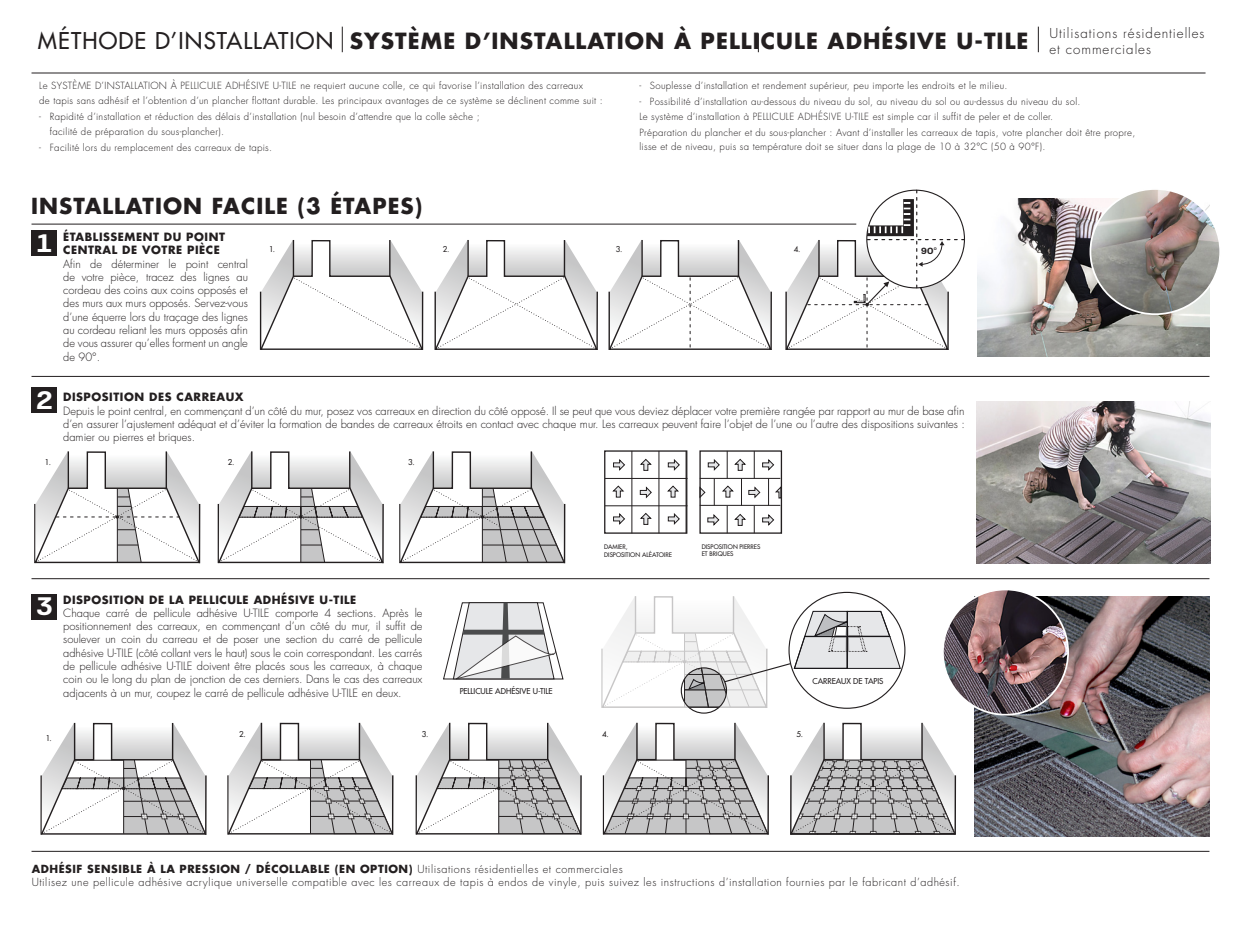
<style>
.page{position:relative;width:1241px;height:926px;background:#fff}
.page>*{position:absolute;margin:0;border:0;box-sizing:border-box;transform-origin:0 0}
.t1{font:700 27.21px "PF Encore Sans Pro";color:#fff}
.Texte{font:700 21.7px "Futura";letter-spacing:.05em;color:#231f20}
.Texte-2{font:700 21.53px "Futura";letter-spacing:.05em;color:#231f20}
.Texte-3{font:300 13.3px "Futura";letter-spacing:.07em;color:#231f20}
.Texte-4{font:300 11.11px/13.3px "Futura";color:#231f20;text-align:justify}
.Texte-5{font:700 11.11px/13.3px "Futura";letter-spacing:.05em;color:#231f20}
.Texte-6{font:300 10.85px "Futura";letter-spacing:.05em;color:#231f20}
.Texte-7{font:700 10.85px "Futura";letter-spacing:.05em;color:#231f20}
.Texte-8{font:300 9.62px/14px "Futura";letter-spacing:.03em;color:#231f20}
.t2{font:700 9.62px "PF Encore Sans Pro";color:#231f20}
.titre_tableau{font:7.88px "Futura";letter-spacing:-.005em;color:#231f20}
.titre_tableau-2{font:6.12px "Futura";color:#231f20}
.t3{font:700 3.94px "PF Encore Sans Pro";color:#231f20}
.s1{font-weight:400;font-size:22.49px}
.s2{font-weight:300}
</style>
<div class="page">
<svg style="left:259px;top:240px;width:165px;height:110px"></svg>
<svg style="left:434px;top:240px;width:162px;height:110px"></svg>
<hr style="left:467px;top:240px;width:1px;height:36px;background:#231f20">
<hr style="left:434px;top:291px;width:2px;height:58px;background:#231f20">
<hr style="left:596px;top:291px;width:2px;height:59px;background:#231f20">
<hr style="left:563px;top:240px;width:2px;height:36px;background:#231f20">
<svg style="left:608px;top:240px;width:164px;height:110px"></svg>
<hr style="left:641px;top:240px;width:1px;height:36px;background:#231f20">
<hr style="left:608px;top:291px;width:2px;height:58px;background:#231f20">
<hr style="left:770px;top:291px;width:1px;height:59px;background:#231f20">
<hr style="left:737px;top:240px;width:2px;height:36px;background:#231f20">
<div style="left:32px;top:230px;width:25px;height:26px;background:#231f20"></div>
<div style="left:32px;top:387px;width:25px;height:25px;background:#231f20"></div>
<div style="left:32px;top:593px;width:25px;height:26px;background:#231f20"></div>
<hr style="left:32px;top:376px;width:1177px;height:1px;background:#231f20">
<hr style="left:32px;top:223px;width:824px;height:1px;background:#231f20">
<hr style="left:32px;top:72px;width:1173px;height:1px;background:#231f20">
<svg style="left:342px;top:27px;width:1px;height:25px"></svg>
<svg style="left:1037px;top:27px;width:1px;height:25px"></svg>
<svg style="left:757px;top:33px;width:1px;height:19px"></svg>
<svg style="left:227px;top:722px;width:167px;height:113px"></svg>
<hr style="left:261px;top:759px;width:49px;height:1px;background:#231f20">
<svg style="left:415px;top:591px;width:541px;height:244px"></svg>
<hr style="left:32px;top:578px;width:1177px;height:1px;background:#231f20">
<hr style="left:32px;top:850px;width:1177px;height:1px;background:#231f20">
<svg style="left:784px;top:190px;width:180px;height:160px"></svg>
<svg style="left:40px;top:722px;width:167px;height:113px"></svg>
<hr style="left:75px;top:759px;width:48px;height:1px;background:#231f20">
<hr style="left:631px;top:451px;width:1px;height:82px;background:#231f20">
<hr style="left:658px;top:451px;width:1px;height:82px;background:#231f20">
<hr style="left:605px;top:478px;width:82px;height:1px;background:#231f20">
<hr style="left:605px;top:505px;width:82px;height:1px;background:#231f20">
<svg style="left:640px;top:458px;width:11px;height:12px"></svg>
<svg style="left:640px;top:512px;width:11px;height:12px"></svg>
<svg style="left:612px;top:485px;width:11px;height:12px"></svg>
<svg style="left:667px;top:485px;width:11px;height:12px"></svg>
<svg style="left:639px;top:486px;width:12px;height:11px"></svg>
<svg style="left:613px;top:459px;width:12px;height:11px"></svg>
<svg style="left:613px;top:513px;width:12px;height:11px"></svg>
<svg style="left:667px;top:459px;width:12px;height:11px"></svg>
<svg style="left:667px;top:513px;width:12px;height:11px"></svg>
<div style="left:604px;top:450px;width:83px;height:83px;border:1px solid #231f20"></div>
<svg style="left:701px;top:452px;width:79px;height:79px"></svg>
<div style="left:699px;top:450px;width:83px;height:83px;border:1px solid #231f20"></div>
<svg style="left:217px;top:451px;width:167px;height:113px"></svg>
<svg style="left:34px;top:451px;width:167px;height:113px"></svg>
<svg style="left:399px;top:451px;width:167px;height:113px"></svg>
<hr style="left:500px;top:529px;width:49px;height:1px;background:#231f20">
<hr style="left:503px;top:544px;width:53px;height:1px;background:#231f20">
<img style="left:974px;top:596px;width:235px;height:240px">
<img style="left:942px;top:589px;width:125px;height:125px;border-radius:63px">
<img style="left:976px;top:401px;width:233px;height:162px">
<img style="left:977px;top:199px;width:231px;height:157px">
<img style="left:1090px;top:191px;width:127px;height:123px">
<p class="Texte" style="left:38px;top:26px;width:991px"><span class="s1">MÉTHODE D’INSTALLATION</span> SYSTÈME D’INSTALLATION À PELLICULE ADHÉSIVE U-TILE</p>
<p class="Texte-3" style="left:1049px;top:25px;width:156px">Utilisations résidentielles</p>
<p class="Texte-3" style="left:1049px;top:41px;width:103px">et commerciales</p>
<p class="Texte-8" style="left:39px;top:78px;width:545px">Le SYSTÈME D’INSTALLATION À PELLICULE ADHÉSIVE U-TILE ne requiert aucune colle, ce qui favorise l’installation des carreaux</p>
<p class="Texte-8" style="left:39px;top:94px;width:565px">de tapis sans adhésif et l’obtention d’un plancher flottant durable. Les principaux avantages de ce système se déclinent comme suit :</p>
<p class="Texte-8" style="left:39px;top:109px;width:442px">- Rapidité d’installation et réduction des délais d’installation (nul besoin d’attendre que la colle sèche ;</p>
<p class="Texte-8" style="left:50px;top:125px;width:176px">facilité de préparation du sous-plancher).</p>
<p class="Texte-8" style="left:39px;top:140px;width:234px">- Facilité lors du remplacement des carreaux de tapis.</p>
<p class="Texte-8" style="left:639px;top:79px;width:369px">- Souplesse d’installation et rendement supérieur, peu importe les endroits et le milieu.</p>
<p class="Texte-8" style="left:639px;top:94px;width:442px">- Possibilité d’installation au-dessous du niveau du sol, au niveau du sol ou au-dessus du niveau du sol.</p>
<p class="Texte-8" style="left:639px;top:110px;width:415px">Le système d’installation à PELLICULE ADHÉSIVE U-TILE est simple car il suffit de peler et de coller.</p>
<p class="Texte-8" style="left:639px;top:125px;width:497px">Préparation du plancher et du sous-plancher : Avant d’installer les carreaux de tapis, votre plancher doit être propre, lisse et de niveau, puis sa température doit se situer dans la plage de 10 à 32°C (50 à 90°F).</p>
<p class="Texte-2" style="left:31px;top:190px;width:393px">INSTALLATION FACILE (3 ÉTAPES)</p>
<p class="t1" style="left:35px;top:225px;width:20px">1</p>
<p class="Texte-5" style="left:63px;top:230px;width:163px">ÉTABLISSEMENT DU POINT<br>CENTRAL DE VOTRE PIÈCE</p>
<p class="Texte-4" style="left:63px;top:257px;width:186px">Afin de déterminer le point central de votre pièce, tracez des lignes au cordeau des coins aux coins opposés et des murs aux murs opposés. Servez-vous d’une équerre lors du traçage des lignes au cordeau reliant les murs opposés afin de vous assurer qu’elles forment un angle de 90°.</p>
<p class="Texte-5" style="left:63px;top:390px;width:182px">DISPOSITION DES CARREAUX</p>
<p class="Texte-4" style="left:63px;top:404px;width:902px">Depuis le point central, en commençant d’un côté du mur, posez vos carreaux en direction du côté opposé. Il se peut que vous deviez déplacer votre première rangée par rapport au mur de base afin d’en assurer l’ajustement adéquat et d’éviter la formation de bandes de carreaux étroits en contact avec chaque mur. Les carreaux peuvent faire l’objet de l’une ou l’autre des dispositions suivantes : damier ou pierres et briques.</p>
<p class="titre_tableau" style="left:793px;top:243px;width:8px">4.</p>
<p class="titre_tableau" style="left:443px;top:243px;width:8px">2.</p>
<p class="titre_tableau" style="left:615px;top:243px;width:8px">3.</p>
<p class="t3" style="left:933px;top:246px;width:5px">O</p>
<p class="titre_tableau" style="left:269px;top:243px;width:8px">1.</p>
<p class="t2" style="left:920px;top:244px;width:14px">90</p>
<p class="t1" style="left:35px;top:382px;width:20px">2</p>
<p class="titre_tableau" style="left:45px;top:456px;width:8px">1.</p>
<p class="titre_tableau" style="left:228px;top:456px;width:8px">2.</p>
<p class="titre_tableau" style="left:408px;top:456px;width:8px">3.</p>
<p class="t1" style="left:35px;top:588px;width:20px">3</p>
<p class="Texte-5" style="left:63px;top:592px;width:294px">DISPOSITION DE LA PELLICULE ADHÉSIVE U-TILE</p>
<p class="Texte-4" style="left:63px;top:606px;width:361px">Chaque carré de pellicule adhésive U-TILE comporte 4 sections. Après le positionnement des carreaux, en commençant d’un côté du mur, il suffit de soulever un coin du carreau et de poser une section du carré de pellicule adhésive U-TILE (côté collant vers le haut) sous le coin correspondant. Les carrés de pellicule adhésive U-TILE doivent être placés sous les carreaux, à chaque coin ou le long du plan de jonction de ces derniers. Dans le cas des carreaux adjacents à un mur, coupez le carré de pellicule adhésive U-TILE en deux.</p>
<p class="titre_tableau" style="left:46px;top:732px;width:8px">1.</p>
<p class="titre_tableau" style="left:239px;top:728px;width:8px">2.</p>
<p class="titre_tableau" style="left:422px;top:728px;width:8px">3.</p>
<p class="titre_tableau" style="left:459px;top:685px;width:94px">PELLICULE ADHÉSIVE U-TILE</p>
<p class="titre_tableau-2" style="left:604px;top:543px;width:25px">DAMIER,</p>
<p class="titre_tableau-2" style="left:604px;top:550px;width:69px">DISPOSITION ALÉATOIRE</p>
<p class="titre_tableau-2" style="left:701px;top:542px;width:60px">DISPOSITION PIERRES</p>
<p class="titre_tableau-2" style="left:701px;top:550px;width:33px">ET BRIQUES</p>
<p class="titre_tableau" style="left:602px;top:728px;width:8px">4.</p>
<p class="titre_tableau" style="left:812px;top:676px;width:72px">CARREAUX DE TAPIS</p>
<p class="titre_tableau" style="left:796px;top:728px;width:8px">5.</p>
<p class="Texte-7" style="left:32px;top:861px;width:592px">ADHÉSIF SENSIBLE À LA PRESSION / DÉCOLLABLE (EN OPTION) <span class="s2">Utilisations résidentielles et commerciales</span></p>
<p class="Texte-6" style="left:32px;top:875px;width:929px">Utilisez une pellicule adhésive acrylique universelle compatible avec les carreaux de tapis à endos de vinyle, puis suivez les instructions d’installation fournies par le fabricant d’adhésif.</p>
</div>
